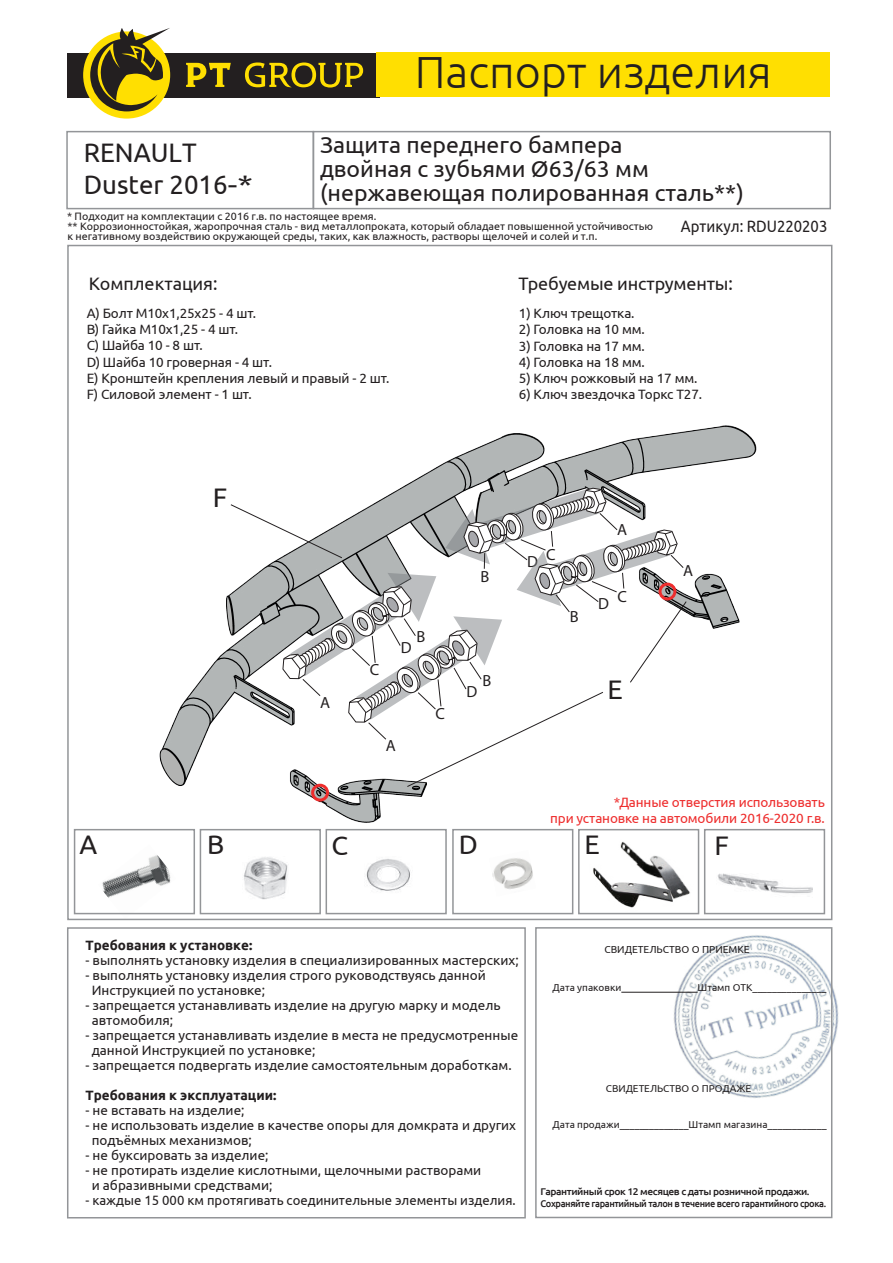
<style>
.page{position:relative;width:893px;height:1263px;background:#fff}
.page>*{position:absolute;margin:0;border:0;box-sizing:border-box;transform-origin:0 0}
.t1{font:300 45px "Ubuntu";color:#231f20}
.t2{font:26.85px "Ubuntu";color:#231f20}
.t3{font:26.7px/32.1px "Ubuntu";color:#231f20}
.t4{font:23.1px/23.9px "Ubuntu";color:#231f20}
.t5{font:18px "Ubuntu";letter-spacing:-.01em;color:#231f20}
.t6{font:16.5px "Ubuntu";color:#231f20;scale:.9 1}
.t7{font:16.2px "Myriad Pro";color:#231f20}
.t8{font:13.5px/15px "Ubuntu";color:#231f20}
.t9{font:13.5px/16.2px "Ubuntu";letter-spacing:-.01em;color:#ee2d2d;text-align:right}
.t10{font:700 13.5px "Ubuntu";color:#231f20}
.t11{font:10.65px/10.5px "Ubuntu";color:#231f20}
.t12{font:10.2px "Ubuntu";color:#231f20}
.t13{font:10.05px "Ubuntu";color:#231f20}
.t14{font:500 9.75px/11.7px "Ubuntu";letter-spacing:-.04em;color:#231f20;scale:1.05 1}
</style>
<div class="page">
<div style="left:67px;top:927px;width:459px;height:291px;border:2px solid #939598"></div>
<img style="left:650px;top:927px;width:189px;height:194px">
<div style="left:535px;top:927px;width:297px;height:291px;border:2px solid #939598"></div>
<hr style="left:621px;top:992px;width:77px;height:1px;background:#231f20">
<svg style="left:67px;top:244px;width:766px;height:677px"></svg>
<div style="left:66px;top:131px;width:248px;height:78px;border:2px solid #939598"></div>
<div style="left:313px;top:131px;width:518px;height:78px;border:2px solid #939598"></div>
<div style="left:67px;top:53px;width:312px;height:44px;background:#231f20"></div>
<svg style="left:186px;top:63px;width:45px;height:24px"></svg>
<svg style="left:245px;top:62px;width:118px;height:26px"></svg>
<div style="left:83px;top:31px;width:87px;height:88px;background:#ffdf01;border-radius:50%"></div>
<svg style="left:90px;top:28px;width:80px;height:83px"></svg>
<div style="left:376px;top:53px;width:454px;height:44px;background:#ffdf01"></div>
<img style="left:148px;top:418px;width:616px;height:410px">
<svg style="left:230px;top:487px;width:457px;height:300px"></svg>
<div style="left:311px;top:784px;width:18px;height:17px;border:3px solid #ee2d2d;border-radius:50%"></div>
<div style="left:658px;top:583px;width:18px;height:17px;border:3px solid #ee2d2d;border-radius:50%"></div>
<h1 class="t1" style="left:415px;top:45px;width:358px">Паспорт изделия</h1>
<h3 class="t4" style="left:320px;top:133px;width:425px">Защита переднего бампера<br>двойная с зубьями Ø63/63 мм (нержавеющая полированная сталь**)</h3>
<p class="t6" style="left:681px;top:216px;width:164px">Артикул: RDU220203</p>
<h3 class="t3" style="left:84px;top:136px;width:171px">RENAULT<br>Duster 2016-*</h3>
<p class="t11" style="left:67px;top:210px;width:311px">* Подходит на комплектации с 2016 г.в. по настоящее время.</p>
<p class="t11" style="left:67px;top:220px;width:587px">** Коррозионностойкая, жаропрочная сталь - вид металлопроката, который обладает повышенной устойчивостью к негативному воздействию окружающей среды, таких, как влажность, растворы щелочей и солей и т.п.</p>
<h3 class="t5" style="left:89px;top:273px;width:130px">Комплектация:</h3>
<h3 class="t5" style="left:519px;top:272px;width:216px">Требуемые инструменты:</h3>
<p class="t8" style="left:87px;top:305px;width:304px;line-height:16.2px">A) Болт М10х1,25х25 - 4 шт.<br>B) Гайка М10х1,25 - 4 шт.<br>С) Шайба 10 - 8 шт.<br>D) Шайба 10 гроверная - 4 шт.<br>E) Кронштейн крепления левый и правый - 2 шт.<br>F) Силовой элемент - 1 шт.</p>
<p class="t8" style="left:519px;top:306px;width:117px">1) Ключ трещотка.</p>
<p class="t8" style="left:519px;top:322px;width:127px">2) Головка на 10 мм.</p>
<p class="t8" style="left:519px;top:338px;width:127px">3) Головка на 17 мм.</p>
<p class="t8" style="left:519px;top:354px;width:127px">4) Головка на 18 мм.</p>
<p class="t8" style="left:519px;top:370px;width:180px">5) Ключ рожковый на 17 мм.</p>
<p class="t8" style="left:519px;top:387px;width:185px">6) Ключ звездочка Торкс Т27.</p>
<h2 class="t2" style="left:79px;top:828px;width:19px">A</h2>
<h2 class="t2" style="left:213px;top:481px;width:16px">F</h2>
<p class="t7" style="left:320px;top:692px;width:12px">A</p>
<p class="t7" style="left:370px;top:660px;width:11px">C</p>
<p class="t7" style="left:417px;top:627px;width:10px">B</p>
<p class="t7" style="left:401px;top:638px;width:12px">D</p>
<p class="t7" style="left:386px;top:736px;width:12px">A</p>
<p class="t7" style="left:435px;top:703px;width:11px">C</p>
<p class="t7" style="left:480px;top:566px;width:10px">B</p>
<p class="t7" style="left:482px;top:670px;width:10px">B</p>
<p class="t7" style="left:467px;top:681px;width:12px">D</p>
<p class="t7" style="left:527px;top:551px;width:12px">D</p>
<p class="t7" style="left:546px;top:544px;width:11px">C</p>
<p class="t7" style="left:570px;top:606px;width:10px">B</p>
<p class="t7" style="left:617px;top:519px;width:12px">A</p>
<p class="t7" style="left:598px;top:593px;width:12px">D</p>
<p class="t7" style="left:617px;top:586px;width:11px">C</p>
<h2 class="t2" style="left:607px;top:674px;width:17px">E</h2>
<p class="t7" style="left:683px;top:560px;width:12px">A</p>
<p class="t9" style="left:550px;top:793px;width:276px">*Данные отверстия использовать<br>при установке на автомобили 2016-2020 г.в.</p>
<h2 class="t2" style="left:207px;top:828px;width:19px">B</h2>
<h2 class="t2" style="left:332px;top:829px;width:18px">C</h2>
<h2 class="t2" style="left:459px;top:828px;width:21px">D</h2>
<h2 class="t2" style="left:585px;top:828px;width:17px">E</h2>
<h2 class="t2" style="left:714px;top:829px;width:16px">F</h2>
<p class="t10" style="left:86px;top:937px;width:168px">Требования к установке:</p>
<p class="t8" style="left:86px;top:952px;width:435px">- выполнять установку изделия в специализированных мастерских;</p>
<p class="t8" style="left:92px;top:967px;width:395px;text-indent:-6px">- выполнять установку изделия строго руководствуясь данной<br>Инструкцией по установке;</p>
<p class="t8" style="left:92px;top:997px;width:410px;text-indent:-6px">- запрещается устанавливать изделие на другую марку и модель автомобиля;</p>
<p class="t8" style="left:92px;top:1027px;width:428px;text-indent:-6px">- запрещается устанавливать изделие в места не предусмотренные данной Инструкцией по установке;</p>
<p class="t8" style="left:86px;top:1057px;width:428px">- запрещается подвергать изделие самостоятельным доработкам.</p>
<p class="t10" style="left:86px;top:1086px;width:192px">Требования к эксплуатации:</p>
<p class="t8" style="left:86px;top:1102px;width:161px">- не вставать на изделие;</p>
<p class="t8" style="left:92px;top:1117px;width:426px;text-indent:-6px">- не использовать изделие в качестве опоры для домкрата и других подъёмных механизмов;</p>
<p class="t8" style="left:86px;top:1147px;width:185px">- не буксировать за изделие;</p>
<p class="t8" style="left:92px;top:1162px;width:391px;text-indent:-6px">- не протирать изделие кислотными, щелочными растворами и абразивными средствами;</p>
<p class="t8" style="left:86px;top:1192px;width:432px">- каждые 15 000 км протягивать соединительные элементы изделия.</p>
<p class="t12" style="left:604px;top:944px;width:147px">СВИДЕТЕЛЬСТВО О ПРИЕМКЕ</p>
<p class="t13" style="left:553px;top:981px;width:70px">Дата упаковки</p>
<p class="t13" style="left:698px;top:981px;width:130px">Штамп ОТК_______________</p>
<p class="t13" style="left:606px;top:1082px;width:147px">СВИДЕТЕЛЬСТВО О ПРОДАЖЕ</p>
<p class="t13" style="left:553px;top:1118px;width:276px">Дата продажи______________Штамп магазина____________</p>
<p class="t14" style="left:540px;top:1185px;width:274px">Гарантийный срок 12 месяцев с даты розничной продажи.<br>Сохраняйте гарантийный талон в течение всего гарантийного срока.</p>
</div>
